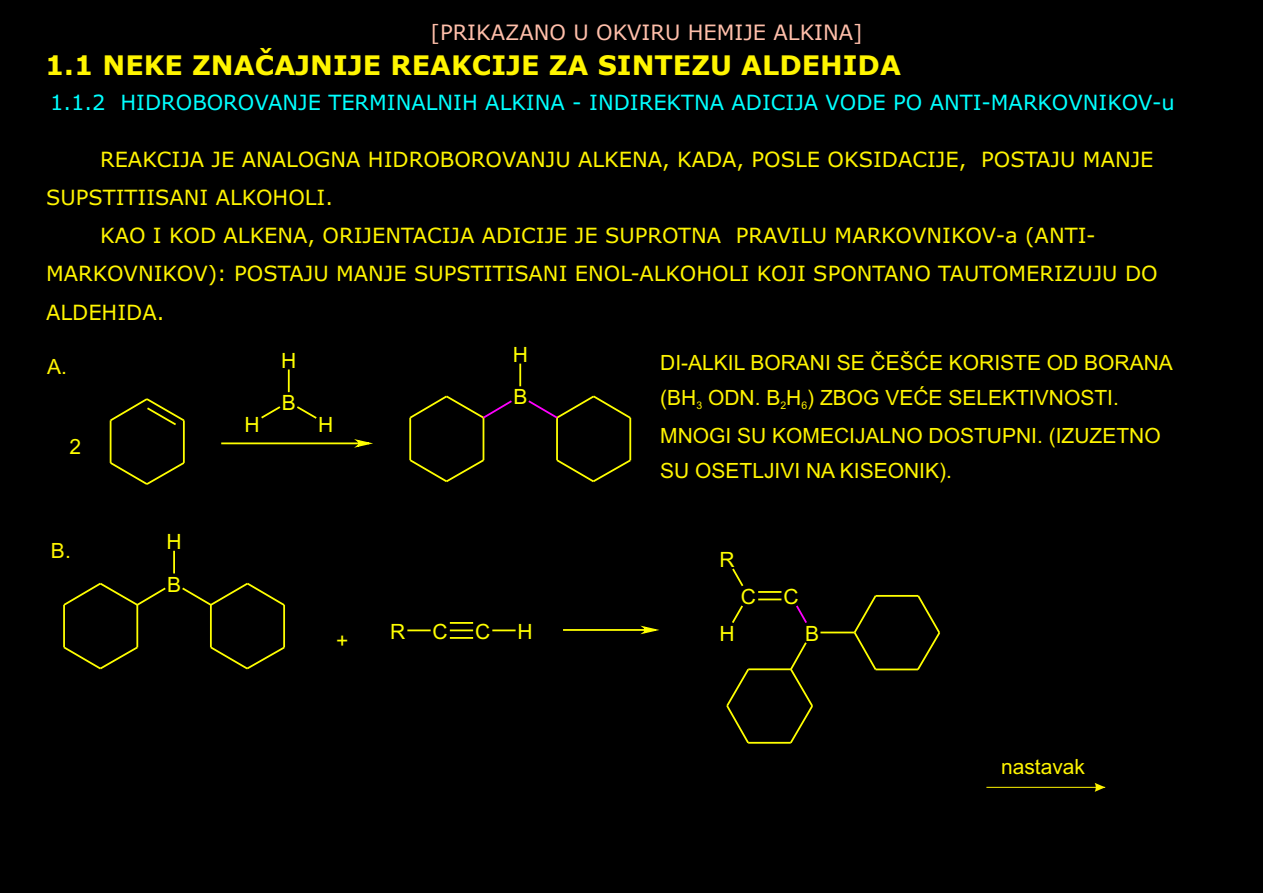
<style>
.page{position:relative;width:1263px;height:893px;background:#000}
.page>*{position:absolute;margin:0;border:0;box-sizing:border-box;transform-origin:0 0}
.t1{font:700 27px "Verdana";color:#fff500}
.t2{font:21px "Verdana";color:#fff500}
.t3{font:21px/35.2px "Arial";color:#fff500}
.t4{font:21px "Verdana";color:#0ff}
.t5{font:21px "Verdana";color:#ffbfaa}
.t6{font:21px "Arial";color:#ff0}
.t7{font:10.5px "Arial";color:#fff500}
</style>
<div class="page">
<hr style="left:110px;top:420px;width:1px;height:43px;background:#ff0">
<svg style="left:109px;top:460px;width:76px;height:25px"></svg>
<hr style="left:183px;top:420px;width:2px;height:43px;background:#ff0">
<svg style="left:109px;top:398px;width:76px;height:29px"></svg>
<hr style="left:221px;top:442px;width:137px;height:2px;background:#ff0">
<svg style="left:350px;top:439px;width:23px;height:9px"></svg>
<svg style="left:261px;top:406px;width:20px;height:13px"></svg>
<svg style="left:297px;top:406px;width:20px;height:13px"></svg>
<hr style="left:288px;top:369px;width:2px;height:23px;background:#ff0">
<hr style="left:556px;top:418px;width:2px;height:42px;background:#ff0">
<svg style="left:556px;top:458px;width:76px;height:24px"></svg>
<hr style="left:629px;top:418px;width:2px;height:42px;background:#ff0">
<hr style="left:409px;top:418px;width:2px;height:42px;background:#ff0">
<svg style="left:409px;top:458px;width:76px;height:24px"></svg>
<hr style="left:483px;top:418px;width:1px;height:42px;background:#ff0">
<svg style="left:409px;top:395px;width:103px;height:25px"></svg>
<svg style="left:528px;top:395px;width:104px;height:25px"></svg>
<hr style="left:519px;top:364px;width:2px;height:22px;background:#ff0">
<hr style="left:210px;top:605px;width:2px;height:42px;background:#ff0">
<svg style="left:210px;top:645px;width:75px;height:25px"></svg>
<hr style="left:283px;top:605px;width:2px;height:42px;background:#ff0">
<hr style="left:63px;top:605px;width:2px;height:42px;background:#ff0">
<svg style="left:63px;top:645px;width:76px;height:25px"></svg>
<hr style="left:136px;top:605px;width:2px;height:42px;background:#ff0">
<svg style="left:63px;top:582px;width:103px;height:25px"></svg>
<svg style="left:182px;top:582px;width:103px;height:25px"></svg>
<hr style="left:173px;top:551px;width:2px;height:22px;background:#ff0">
<hr style="left:450px;top:629px;width:23px;height:2px;background:#ff0">
<hr style="left:450px;top:622px;width:23px;height:2px;background:#ff0">
<hr style="left:450px;top:637px;width:23px;height:2px;background:#ff0">
<hr style="left:407px;top:629px;width:24px;height:2px;background:#ff0">
<hr style="left:492px;top:629px;width:24px;height:2px;background:#ff0">
<hr style="left:563px;top:629px;width:81px;height:2px;background:#ff0">
<svg style="left:636px;top:625px;width:23px;height:10px"></svg>
<svg style="left:758px;top:599px;width:23px;height:1px"></svg>
<hr style="left:758px;top:591px;width:23px;height:2px;background:#ff0">
<svg style="left:732px;top:568px;width:12px;height:19px"></svg>
<svg style="left:796px;top:605px;width:11px;height:18px"></svg>
<hr style="left:820px;top:632px;width:34px;height:1px;background:#ff0">
<hr style="left:748px;top:668px;width:43px;height:2px;background:#ff0">
<svg style="left:726px;top:668px;width:25px;height:76px"></svg>
<hr style="left:748px;top:742px;width:43px;height:2px;background:#ff0">
<svg style="left:788px;top:642px;width:25px;height:102px"></svg>
<svg style="left:852px;top:595px;width:26px;height:76px"></svg>
<hr style="left:875px;top:669px;width:43px;height:1px;background:#ff0">
<svg style="left:915px;top:595px;width:25px;height:76px"></svg>
<hr style="left:875px;top:595px;width:43px;height:2px;background:#ff0">
<svg style="left:732px;top:605px;width:11px;height:18px"></svg>
<hr style="left:986px;top:787px;width:119px;height:1px;background:#fff500">
<svg style="left:1094px;top:783px;width:11px;height:9px"></svg>
<p class="t5" style="left:430px;top:18px;width:434px">[PRIKAZANO U OKVIRU HEMIJE ALKINA]</p>
<p class="t1" style="left:45px;top:55px;width:857px">1.1 NEKE ZNAČAJNIJE REAKCIJE ZA SINTEZU ALDEHIDA</p>
<p class="t4" style="left:50px;top:94px;width:1126px">1.1.2 HIDROBOROVANJE TERMINALNIH ALKINA - INDIREKTNA ADICIJA VODE PO ANTI-MARKOVNIKOV-u</p>
<p class="t2" style="left:100px;top:150px;width:1055px">REAKCIJA JE ANALOGNA HIDROBOROVANJU ALKENA, KADA, POSLE OKSIDACIJE, POSTAJU MANJE</p>
<p class="t2" style="left:46px;top:189px;width:288px">SUPSTITIISANI ALKOHOLI.</p>
<p class="t2" style="left:100px;top:227px;width:997px">KAO I KOD ALKENA, ORIJENTACIJA ADICIJE JE SUPROTNA PRAVILU MARKOVNIKOV-a (ANTI-</p>
<p class="t2" style="left:46px;top:265px;width:1113px">MARKOVNIKOV): POSTAJU MANJE SUPSTITISANI ENOL-ALKOHOLI KOJI SPONTANO TAUTOMERIZUJU DO</p>
<p class="t2" style="left:46px;top:304px;width:120px">ALDEHIDA.</p>
<p class="t3" style="left:47px;top:351px;width:21px">A.</p>
<p class="t6" style="left:70px;top:438px;width:13px">2</p>
<p class="t3" style="left:51px;top:535px;width:21px">B.</p>
<p class="t6" style="left:167px;top:534px;width:17px">H</p>
<p class="t6" style="left:167px;top:576px;width:16px">B</p>
<p class="t6" style="left:244px;top:416px;width:17px">H</p>
<p class="t6" style="left:281px;top:353px;width:17px">H</p>
<p class="t6" style="left:282px;top:395px;width:16px">B</p>
<p class="t6" style="left:318px;top:416px;width:17px">H</p>
<p class="t6" style="left:513px;top:347px;width:17px">H</p>
<p class="t6" style="left:513px;top:389px;width:16px">B</p>
<p class="t6" style="left:336px;top:632px;width:14px">+</p>
<p class="t6" style="left:390px;top:623px;width:17px">R</p>
<p class="t6" style="left:433px;top:623px;width:17px">C</p>
<p class="t6" style="left:475px;top:623px;width:17px">C</p>
<p class="t6" style="left:518px;top:623px;width:17px">H</p>
<p class="t3" style="left:660px;top:347px;width:514px">DI-ALKIL BORANI SE ČEŠĆE KORISTE OD BORANA (BH ODN. B H ) ZBOG VEĆE SELEKTIVNOSTI.</p>
<p class="t7" style="left:696px;top:401px;width:7px">3</p>
<p class="t7" style="left:780px;top:401px;width:7px">2</p>
<p class="t7" style="left:801px;top:401px;width:7px">6</p>
<p class="t3" style="left:660px;top:420px;width:502px">MNOGI SU KOMECIJALNO DOSTUPNI. (IZUZETNO<br>SU OSETLJIVI NA KISEONIK).</p>
<p class="t6" style="left:720px;top:552px;width:17px">R</p>
<p class="t6" style="left:741px;top:588px;width:17px">C</p>
<p class="t6" style="left:783px;top:588px;width:17px">C</p>
<p class="t6" style="left:720px;top:625px;width:17px">H</p>
<p class="t6" style="left:805px;top:625px;width:16px">B</p>
<p class="t3" style="left:1001px;top:751px;width:86px">nastavak</p>
</div>
